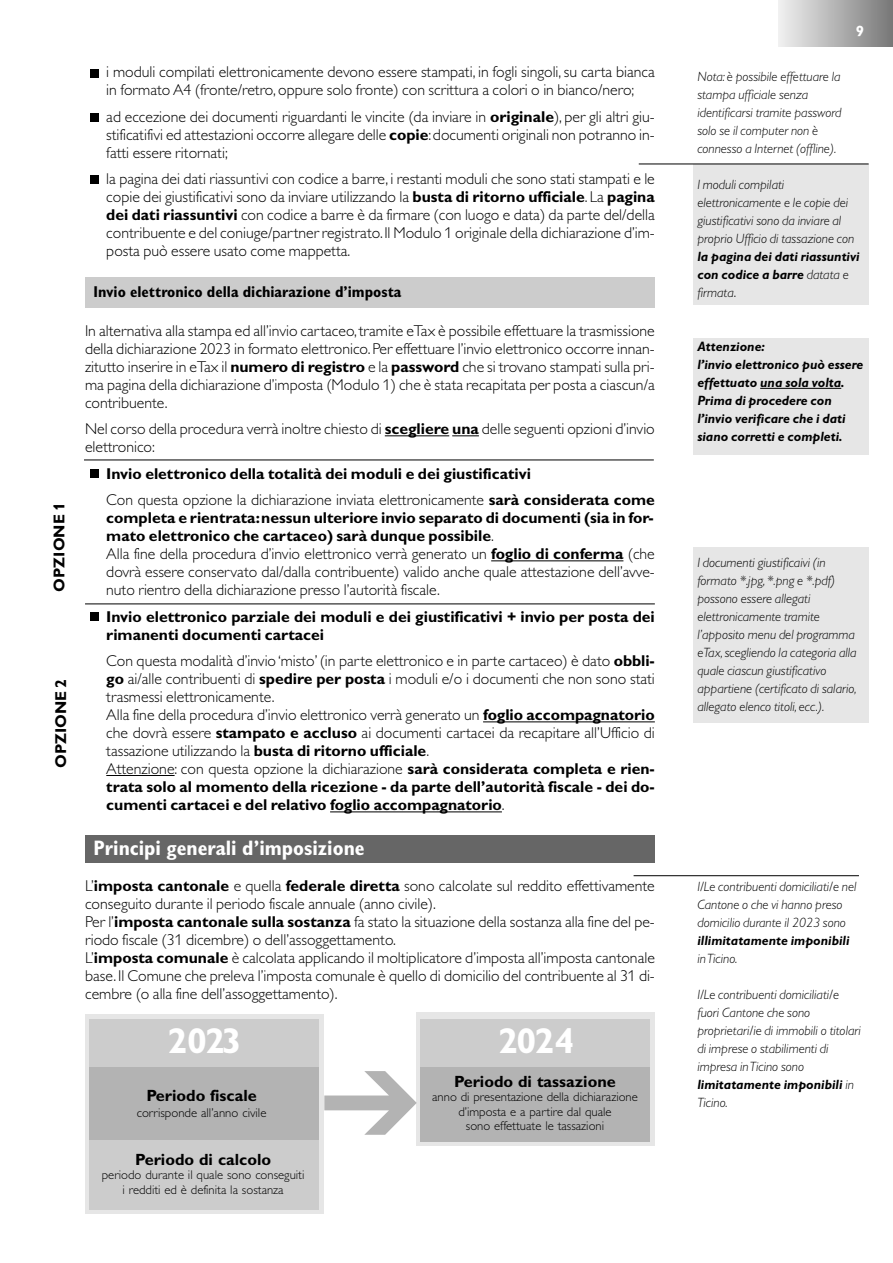
<style>
.page{position:relative;width:893px;height:1263px;background:#fff}
.page>*{position:absolute;margin:0;border:0;box-sizing:border-box;transform-origin:0 0}
.t1{font:700 36px "Gill Alt One";letter-spacing:-.05em;color:#fff}
.t2{font:700 condensed 21px "Gill Sans";color:#fff}
.t3{font:700 16.35px "Gill Alt One";color:#000}
.t4{font:300 15.75px/18px "Gill Alt One";color:#000}
.t5{font:700 15.75px/26.5px "Gill Alt One";color:#000}
.t6{font:700 condensed 15.75px "Gill Sans";color:#000}
.t7{font:700 15px "Gill Alt One";color:#fff}
.t8{font:italic 300 13.5px/18px "Gill Alt One";color:#000}
.t9{font:italic 700 13.5px/18px "Gill Alt One";color:#000}
.t10{font:300 12.75px/14.5px "Gill Alt One";color:#000;text-align:center}
.s1{font-weight:700}
.s2{font-weight:300}
.s3{font-weight:300;font-style:normal}
</style>
<div class="page">
<hr style="left:385px;top:435px;width:64px;height:1px;background:#000">
<svg style="left:452px;top:435px;width:27px;height:1px"></svg>
<hr style="left:491px;top:560px;width:132px;height:1px;background:#000">
<hr style="left:483px;top:721px;width:172px;height:1px;background:#000">
<hr style="left:106px;top:775px;width:69px;height:1px;background:#000">
<hr style="left:330px;top:811px;width:172px;height:1px;background:#000">
<div style="left:85px;top:277px;width:570px;height:30px;background:#ccc"></div>
<div style="left:693px;top:547px;width:176px;height:176px;background:#e6e6e6"></div>
<div style="left:85px;top:836px;width:570px;height:27px;background:#666"></div>
<div style="left:778px;top:0;width:115px;height:47px;background:linear-gradient(to right,#f1f1f1,#777)"></div>
<div style="left:416px;top:1012px;width:238px;height:134px;background:#e6e6e6"></div>
<div style="left:420px;top:1019px;width:230px;height:114px;background:#ccc"></div>
<div style="left:85px;top:1014px;width:238px;height:200px;background:#e6e6e6"></div>
<div style="left:89px;top:1019px;width:230px;height:191px;background:#ccc"></div>
<div style="left:89px;top:1067px;width:230px;height:72px;background:#b3b3b3"></div>
<div style="left:90px;top:69px;width:9px;height:8px;background:#000"></div>
<div style="left:420px;top:1067px;width:230px;height:75px;background:#b3b3b3"></div>
<hr style="left:634px;top:875px;width:225px;height:1px;background:#000">
<svg style="left:324px;top:1071px;width:93px;height:64px"></svg>
<div style="left:90px;top:469px;width:9px;height:8px;background:#000"></div>
<div style="left:90px;top:612px;width:9px;height:8px;background:#000"></div>
<div style="left:90px;top:113px;width:9px;height:9px;background:#000"></div>
<div style="left:693px;top:164px;width:176px;height:140px;background:#e6e6e6"></div>
<hr style="left:639px;top:164px;width:230px;height:1px;background:#000">
<div style="left:90px;top:175px;width:9px;height:9px;background:#000"></div>
<hr style="left:85px;top:603px;width:570px;height:1px;background:#000">
<div style="left:693px;top:338px;width:176px;height:116px;background:#e6e6e6"></div>
<hr style="left:760px;top:388px;width:81px;height:1px;background:#000">
<hr style="left:84px;top:460px;width:570px;height:1px;background:#000">
<p class="t5" style="left:47px;top:592px;width:91px;rotate:-90deg">OPZIONE 1</p>
<p class="t5" style="left:49px;top:768px;width:91px;rotate:-90deg">OPZIONE 2</p>
<p class="t4" style="left:106px;top:63px;width:550px">i moduli compilati elettronicamente devono essere stampati, in fogli singoli, su carta bianca in formato A4 (fronte/retro, oppure solo fronte) con scrittura a colori o in bianco/nero;</p>
<p class="t4" style="left:106px;top:107px;width:550px;text-align:justify">ad eccezione dei documenti riguardanti le vincite (da inviare in <span class="s1">originale</span>), per gli altri giu&shy;stificatifivi ed attestazioni occorre allegare delle <span class="s1">copie</span>:documenti originali non potranno in&shy;fatti essere ritornati;</p>
<p class="t4" style="left:106px;top:170px;width:550px;text-align:justify">la pagina dei dati riassuntivi con codice a barre, i restanti moduli che sono stati stampati e le copie dei giustificativi sono da inviare utilizzando la <span class="s1">busta di ritorno ufficiale</span>. La <span class="s1">pagina dei dati riassuntivi</span> con codice a barre è da firmare (con luogo e data) da parte del/della contribuente e del coniuge/partner registrato.Il Modulo 1 originale della dichiarazione d’im&shy;posta può essere usato come mappetta.</p>
<p class="t6" style="left:93px;top:286px;width:309px">Invio elettronico della dichiarazione d’imposta</p>
<p class="t4" style="left:85px;top:321px;width:571px;text-align:justify">In alternativa alla stampa ed all’invio cartaceo,tramite eTax è possibile effettuare la trasmissione della dichiarazione 2023 in formato elettronico.Per effettuare l’invio elettronico occorre innan&shy;zitutto inserire in eTax il <span class="s1">numero di registro</span> e la <span class="s1">password</span> che si trovano stampati sulla pri&shy;ma pagina della dichiarazione d’imposta (Modulo 1) che è stata recapitata per posta a ciascun/a contribuente.</p>
<p class="t4" style="left:85px;top:420px;width:571px">Nel corso della procedura verrà inoltre chiesto di <span class="s1">scegliere una</span> delle seguenti opzioni d’invio elettronico:</p>
<p class="t5" style="left:106px;top:461px;width:550px">Invio elettronico della totalità dei moduli e dei giustificativi<br><span class="s2">Con questa opzione la dichiarazione inviata elettronicamente</span> sarà considerata come</p>
<p class="t4" style="left:106px;top:509px;width:550px"><span class="s1">completa e rientrata:nessun ulteriore invio separato di documenti (sia in for&shy;mato elettronico che cartaceo) sarà dunque possibile</span>.<br>Alla fine della procedura d’invio elettronico verrà generato un <span class="s1">foglio di conferma</span> (che dovrà essere conservato dal/dalla contribuente) valido anche quale attestazione dell’avve&shy;nuto rientro della dichiarazione presso l’autorità fiscale.</p>
<p class="t5" style="left:106px;top:609px;width:550px;line-height:18px">Invio elettronico parziale dei moduli e dei giustificativi + invio per posta dei rimanenti documenti cartacei</p>
<p class="t4" style="left:106px;top:652px;width:550px">Con questa modalità d’invio‘misto’(in parte elettronico e in parte cartaceo) è dato <span class="s1">obbli&shy;go</span> ai/alle contribuenti di <span class="s1">spedire per posta</span> i moduli e/o i documenti che non sono stati trasmessi elettronicamente.<br>Alla fine della procedura d’invio elettronico verrà generato un <span class="s1">foglio accompagnatorio </span>che dovrà essere <span class="s1">stampato e accluso</span> ai documenti cartacei da recapitare all’Ufficio di tassazione utilizzando la <span class="s1">busta di ritorno ufficiale</span>.<br>Attenzione: con questa opzione la dichiarazione <span class="s1">sarà considerata completa e rien&shy;trata solo al momento della ricezione - da parte dell’autorità fiscale - dei do&shy;cumenti cartacei e del relativo foglio accompagnatorio</span>.</p>
<h2 class="t2" style="left:94px;top:840px;width:273px">Principi generali d’imposizione</h2>
<p class="t4" style="left:85px;top:876px;width:571px">L’<span class="s1">imposta cantonale</span> e quella <span class="s1">federale diretta</span> sono calcolate sul reddito effettivamente conseguito durante il periodo fiscale annuale (anno civile).<br>Per l’<span class="s1">imposta cantonale sulla sostanza</span> fa stato la situazione della sostanza alla fine del pe&shy;riodo fiscale (31 dicembre) o dell’assoggettamento.<br>L’<span class="s1">imposta comunale</span> è calcolata applicando il moltiplicatore d’imposta all’imposta cantonale base. Il Comune che preleva l’imposta comunale è quello di domicilio del contribuente al 31 di&shy;cembre (o alla fine dell’assoggettamento).</p>
<h1 class="t1" style="left:167px;top:1027px;width:76px">2023</h1>
<h1 class="t1" style="left:498px;top:1027px;width:77px">2024</h1>
<p class="t3" style="left:146px;top:1089px;width:112px">Periodo fiscale</p>
<p class="t10" style="left:137px;top:1105px;width:131px">corrisponde all’anno civile</p>
<p class="t3" style="left:135px;top:1153px;width:137px">Periodo di calcolo</p>
<p class="t10" style="left:102px;top:1167px;width:204px">periodo durante il quale sono conseguiti i redditi ed è definita la sostanza</p>
<p class="t3" style="left:454px;top:1075px;width:163px">Periodo di tassazione</p>
<p class="t10" style="left:432px;top:1089px;width:207px">anno di presentazione della dichiarazione d’imposta e a partire dal quale<br>sono effettuate le tassazioni</p>
<p class="t8" style="left:697px;top:68px;width:146px">Nota: è possibile effettuare la stampa ufficiale senza identificarsi tramite password solo se il computer non è connesso a Internet (offline).</p>
<p class="t7" style="left:856px;top:25px;width:10px">9</p>
<p class="t8" style="left:697px;top:176px;width:158px">I moduli compilati elettronicamente e le copie dei giustificativi sono da inviare al proprio Ufficio di tassazione con</p>
<p class="t9" style="left:697px;top:249px;width:164px">la pagina dei dati riassuntivi con codice a barre <span class="s2">datata e firmata</span><span class="s3">.</span></p>
<p class="t9" style="left:697px;top:339px;width:168px">Attenzione:<br>l’invio elettronico può essere effettuato una sola volta.<br>Prima di procedere con l’invio verificare che i dati siano corretti e completi.</p>
<p class="t8" style="left:697px;top:554px;width:161px">I documenti giustificaivi (in formato *.jpg, *.png e *.pdf) possono essere allegati elettronicamente tramite l’apposito menu del programma eTax,scegliendo la categoria alla quale ciascun giustificativo appartiene (certificato di salario, allegato elenco titoli, ecc.).</p>
<p class="t8" style="left:697px;top:878px;width:161px">I/Le contribuenti domiciliati/e nel<br>Cantone o che vi hanno preso domicilio durante il 2023 sono</p>
<p class="t9" style="left:697px;top:933px;width:154px">illimitatamente imponibili</p>
<p class="t8" style="left:697px;top:950px;width:42px">inTicino.</p>
<p class="t8" style="left:697px;top:986px;width:165px">I/Le contribuenti domiciliati/e fuori Cantone che sono proprietari/ie di immobili o titolari di imprese o stabilimenti di impresa inTicino sono <span class="s1">limitatamente imponibili</span> in<br>Ticino.</p>
</div>
